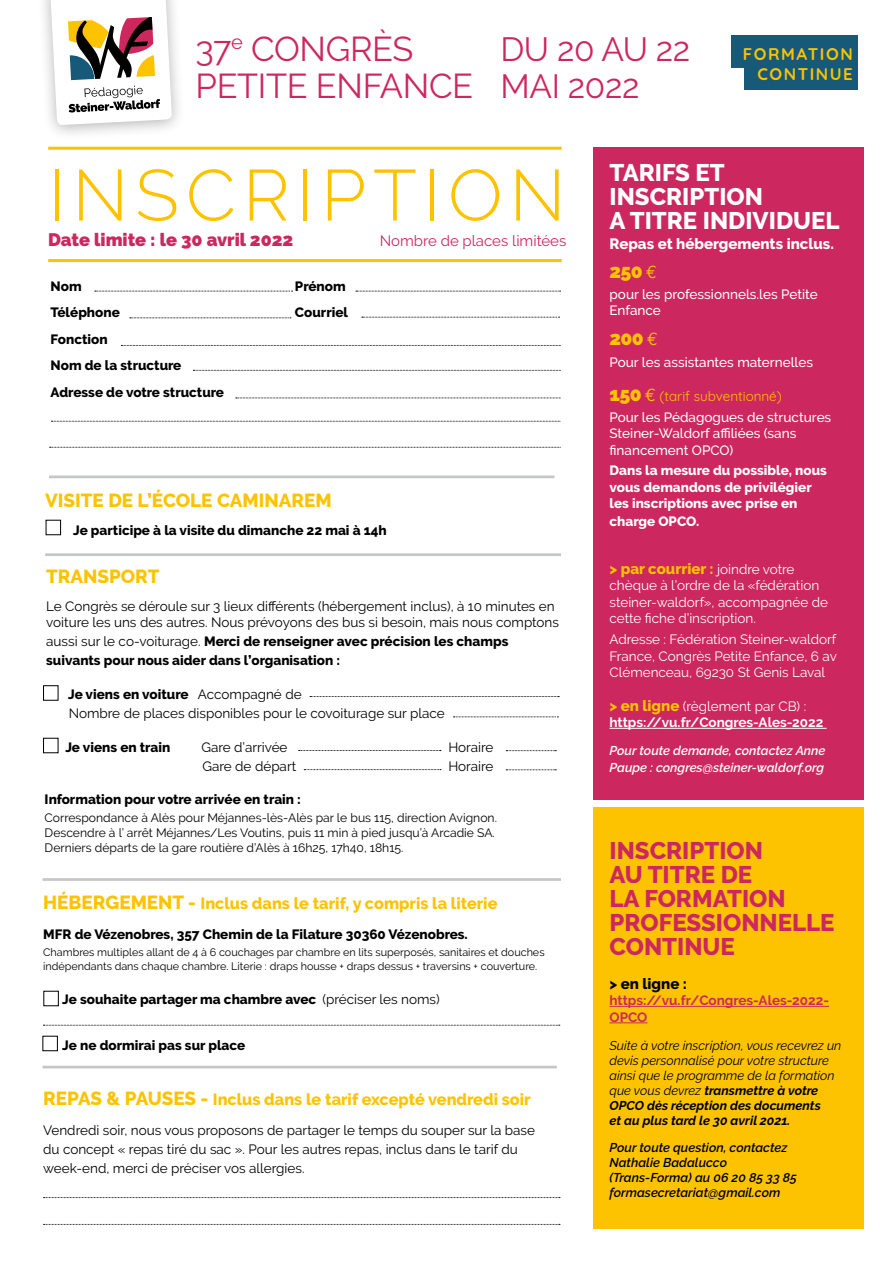
<style>
.page{position:relative;width:893px;height:1263px;background:#fff}
.page>*{position:absolute;margin:0;border:0;box-sizing:border-box;transform-origin:0 0}
.t1{font:300 72px "Raleway";letter-spacing:.1em;color:#fdc300}
.t2{font:34.35px/37.2px "Raleway";letter-spacing:-.01em;color:#cd275f}
.t3{font:33.45px/37.2px "Raleway";letter-spacing:-.01em;color:#cd275f}
.t4{font:800 24px/24px "Raleway";color:#cd275f}
.t5{font:800 24px/24px "Raleway";color:#fff}
.t6{font:900 19.5px "Raleway";letter-spacing:-.03em;color:#fdc300}
.t7{font:800 18.9px "Raleway";color:#fdc300}
.t8{font:900 18px "Raleway";color:#cd275f}
.t9{font:700 16.8px/20.9px "Quicksand";letter-spacing:.09em;color:#fdc300;text-align:right}
.t10{font:800 16.2px "Raleway";color:#fdc300}
.t11{font:800 15px "Raleway";color:#fff}
.t12{font:800 15px "Raleway";color:#fdc300}
.t13{font:15px "Raleway";color:#cd275f}
.t14{font:800 15px "Raleway";color:#000}
.t15{font:13.5px/18.9px "Raleway";color:#000}
.t16{font:800 13.5px/26.5px "Raleway";color:#000}
.t17{font:13.5px/16.5px "Raleway";color:#fff}
.t18{font:500 13.5px/16.5px "Raleway";color:#fff}
.t19{font:800 13.5px/16.5px "Raleway";color:#fff}
.t20{font:700 13.5px/16.5px "Raleway";color:#fff}
.t21{font:700 13.5px/16.5px "Raleway";color:#cd275f}
.t22{font:13.5px "Quicksand";color:#fdc300}
.t23{font:italic 12.75px/15px "Raleway";color:#000}
.t24{font:italic 600 12.75px/15px "Raleway";color:#000}
.t25{font:italic 600 12.75px/16.5px "Raleway";color:#fff}
.t26{font:12.15px/14.9px "Raleway";color:#000}
.t27{font:10.8px/13.5px "Raleway";color:#000}
.s1{font-weight:400}
.s2{font-weight:800}
.s3{font-size:18.9px}
.s4{font-family:"Euro Mono";font-weight:400;font-size:18px}
.s5{font-family:"Raleway";font-weight:900;font-size:19.5px}
.s6{font-family:"Euro Mono";font-size:18px}
.s7{font-weight:400;font-size:13.5px;color:#fff}
.s8{font-weight:800;font-size:15px;color:#fdc300}
.s9{font-weight:700}
</style>
<div class="page">
<div style="left:593px;top:808px;width:270px;height:421px;background:#fdc300"></div>
<div style="left:593px;top:147px;width:270px;height:652px;background:#cd275f"></div>
<hr style="left:609px;top:728px;width:218px;height:1px;background:#fff">
<hr style="left:609px;top:1006px;width:220px;height:1px;background:#cd275f">
<hr style="left:609px;top:1022px;width:38px;height:1px;background:#cd275f">
<hr style="left:48px;top:147px;width:514px;height:3px;background:#fdc300">
<hr style="left:48px;top:259px;width:514px;height:3px;background:#fdc300">
<div style="left:37px;top:0;width:149px;height:141px;background:#000;opacity:.3"></div>
<svg style="left:50px;top:0;width:122px;height:125px"></svg>
<svg style="left:43px;top:1025px;width:517px;height:1px"></svg>
<svg style="left:356px;top:291px;width:205px;height:1px"></svg>
<svg style="left:362px;top:317px;width:198px;height:1px"></svg>
<svg style="left:95px;top:291px;width:198px;height:1px"></svg>
<svg style="left:130px;top:317px;width:161px;height:1px"></svg>
<svg style="left:51px;top:421px;width:510px;height:1px"></svg>
<svg style="left:50px;top:447px;width:511px;height:1px"></svg>
<svg style="left:236px;top:398px;width:325px;height:1px"></svg>
<svg style="left:121px;top:345px;width:440px;height:1px"></svg>
<svg style="left:193px;top:370px;width:368px;height:1px"></svg>
<hr style="left:43px;top:475px;width:511px;height:3px;background:#c5c6c6">
<hr style="left:43px;top:878px;width:521px;height:3px;background:#c5c6c6">
<hr style="left:45px;top:553px;width:522px;height:3px;background:#c5c6c6">
<hr style="left:43px;top:1066px;width:514px;height:2px;background:#c5c6c6">
<div style="left:43px;top:991px;width:16px;height:15px;border:1px solid #000"></div>
<div style="left:46px;top:520px;width:15px;height:15px;border:1px solid #000"></div>
<div style="left:43px;top:1036px;width:15px;height:15px;border:1px solid #000"></div>
<svg style="left:44px;top:1197px;width:516px;height:1px"></svg>
<svg style="left:44px;top:1224px;width:516px;height:1px"></svg>
<div style="left:731px;top:35px;width:162px;height:32px;background:#165978"></div>
<div style="left:745px;top:58px;width:148px;height:32px;background:#165978"></div>
<div style="left:859px;top:0;width:34px;height:125px;background:#fff"></div>
<div style="left:561px;top:269px;width:23px;height:825px;background:#fff"></div>
<div style="left:26px;top:410px;width:23px;height:74px;background:#fff"></div>
<svg style="left:506px;top:750px;width:50px;height:1px"></svg>
<svg style="left:506px;top:769px;width:50px;height:1px"></svg>
<svg style="left:310px;top:696px;width:249px;height:1px"></svg>
<svg style="left:453px;top:716px;width:105px;height:1px"></svg>
<svg style="left:299px;top:750px;width:142px;height:1px"></svg>
<svg style="left:304px;top:769px;width:137px;height:1px"></svg>
<div style="left:43px;top:685px;width:15px;height:16px;border:1px solid #000"></div>
<div style="left:43px;top:738px;width:15px;height:15px;border:1px solid #000"></div>
<h2 class="t2" style="left:196px;top:30px;width:279px">37<sup>e</sup> Congrès petite enfance</h2>
<h3 class="t3" style="left:500px;top:31px;width:192px">Du 20 au 22 mai 2022</h3>
<p class="t9" style="left:743px;top:42px;width:111px">FORMATION<br>CONTINUE</p>
<h1 class="t1" style="left:48px;top:153px;width:519px">INSCRIPTION</h1>
<h3 class="t8" style="left:48px;top:229px;width:247px">Date limite : le 30 avril 2022</h3>
<p class="t13" style="left:380px;top:232px;width:188px">N ombre de places limitées</p>
<p class="t16" style="left:51px;top:273px;width:33px">Nom</p>
<p class="t16" style="left:295px;top:273px;width:52px">Prénom</p>
<p class="t16" style="left:51px;top:299px;width:71px">Téléphone</p>
<p class="t16" style="left:295px;top:299px;width:55px">Courriel</p>
<p class="t16" style="left:51px;top:326px;width:175px">Fonction<br>Nom de la structure<br>Adresse de votre structure</p>
<h3 class="t7" style="left:45px;top:490px;width:288px">visite de l’école Caminarem</h3>
<p class="t16" style="left:73px;top:517px;width:315px">Je participe à la visite du dimanche 22 mai à 14h</p>
<h3 class="t7" style="left:46px;top:566px;width:26px">TRANSPOR</h3>
<h3 class="t7" style="left:148px;top:566px;width:13px">T</h3>
<p class="t15" style="left:46px;top:598px;width:514px;line-height:16.2px">Le Congrès se déroule sur 3 lieux différents (hébergement inclus), à 10 minutes en voiture les uns des autres. Nous prévoyons des bus si besoin, mais nous comptons</p>
<p class="t16" style="left:46px;top:632px;width:464px;line-height:18.9px"><span class="s1">aussi sur le co-voiturage.</span> Merci de renseigner avec précision les champs suivants pour nous aider dans l’organisation :</p>
<p class="t15" style="left:68px;top:685px;width:378px"><span class="s2">Je viens en voiture</span> Accompagné de<br>Nombre de places disponibles pour le covoiturage sur place</p>
<p class="t16" style="left:65px;top:734px;width:107px">Je viens en train</p>
<p class="t15" style="left:201px;top:738px;width:88px">Gare d’arrivée</p>
<p class="t15" style="left:448px;top:738px;width:47px">Horaire</p>
<p class="t15" style="left:202px;top:757px;width:95px">Gare de départ</p>
<p class="t15" style="left:448px;top:757px;width:47px">Horaire</p>
<p class="t16" style="left:45px;top:786px;width:258px">Information pour votre arrivée en train :</p>
<p class="t26" style="left:45px;top:810px;width:454px">Correspondance à Alès pour Méjannes-lès-Alès par le bus 115, direction Avignon.<br>Descendre à l’ arrêt Méjannes/Les Voutins, puis 11 min à pied jusqu’à Arcadie SA.<br>Derniers départs de la gare routière d’Alès à 16h25, 17h40, 18h15.</p>
<p class="t10" style="left:43px;top:894px;width:456px"><span class="s3">Hébergement -</span> Inclus dans le tarif, y compris la literie</p>
<p class="t16" style="left:43px;top:921px;width:11px">MFR</p>
<p class="t16" style="left:75px;top:921px;width:395px">de Vézenobres, 357 Chemin de la Filature 30360 Vézenobres.</p>
<p class="t27" style="left:43px;top:946px;width:503px">Chambres multiples allant de 4 à 6 couchages par chambre en lits superposés, sanitaires et douches indépendants dans chaque chambre. Literie : draps housse + draps dessus + traversins + couverture.</p>
<p class="t16" style="left:62px;top:986px;width:379px">Je souhaite partager ma chambre avec <span class="s1">(préciser les noms)</span></p>
<p class="t16" style="left:62px;top:1031px;width:184px">Je ne dormirai pas sur place</p>
<p class="t10" style="left:43px;top:1090px;width:489px"><span class="s3">Repas &amp; pauses -</span> Inclus dans le tarif excepté vendredi soir</p>
<p class="t15" style="left:43px;top:1121px;width:493px">Vendredi soir, nous vous proposons de partager le temps du souper sur la base du concept « repas tiré du sac ». Pour les autres repas, inclus dans le tarif du week-end, merci de préciser vos allergies.</p>
<h3 class="t5" style="left:609px;top:161px;width:232px">Tarifs et inscription<br>a titre individuel</h3>
<p class="t11" style="left:609px;top:235px;width:226px">Repas et hébergements inclus.</p>
<h3 class="t6" style="left:609px;top:260px;width:49px">250 <span class="s4">E</span></h3>
<p class="t18" style="left:609px;top:286px;width:210px">pour les professionnels.les Petite<br>Enfance</p>
<h3 class="t6" style="left:609px;top:327px;width:50px">200 <span class="s4">E</span></h3>
<p class="t18" style="left:609px;top:354px;width:205px">Pour les assistantes maternelles</p>
<p class="t22" style="left:609px;top:386px;width:174px"><span class="s5">150</span> <span class="s6">E</span> (tarif subventionné)</p>
<p class="t18" style="left:609px;top:409px;width:223px">Pour les Pédagogues de structures<br>Steiner-Waldorf affiliées (sans financement OPCO)</p>
<p class="t19" style="left:609px;top:463px;width:219px">Dans la mesure du possible, nous vous demandons de privilégier les inscriptions avec prise en</p>
<p class="t19" style="left:609px;top:514px;width:60px">charge OPCO</p>
<p class="t19" style="left:696px;top:514px;width:5px">.</p>
<p class="t12" style="left:609px;top:560px;width:187px">&gt; par courrier : <span class="s7">joindre votre</span></p>
<p class="t17" style="left:609px;top:577px;width:220px">chèque à l’ordre de la «fédération steiner-waldorf», accompagnée de cette fiche d’inscription.</p>
<p class="t17" style="left:609px;top:631px;width:229px;text-align:justify">Adresse : Fédération Steiner-waldorf France, Congrès Petite Enfance, 6 av Clémenceau, 69230 St Genis Laval</p>
<p class="t20" style="left:609px;top:698px;width:215px"><span class="s8">&gt; en ligne</span> <span class="s1">(règlement par CB) : </span>https://vu.fr/Congres-Ales-2022</p>
<p class="t25" style="left:609px;top:742px;width:218px">Pour toute demande, contactez Anne<br>Paupe : congres@steiner-waldorf.org</p>
<h3 class="t4" style="left:609px;top:839px;width:227px">inscription<br>au titre de<br>la formation professionnelle continue</h3>
<p class="t14" style="left:609px;top:975px;width:79px">&gt; en ligne :</p>
<p class="t21" style="left:609px;top:992px;width:221px">https://vu.fr/Congres-Ales-2022-<br>OPCO</p>
<p class="t23" style="left:609px;top:1037px;width:233px">Suite à votre inscription, vous recevrez un devis personnalisé pour votre structure ainsi que le programme de la formation que vous devrez <span class="s9">transmettre à votre OPCO dès réception des documents<br>et au plus tard le 30 avril 2021.</span></p>
<p class="t24" style="left:609px;top:1140px;width:189px">Pour toute question, contactez<br>Nathalie Badalucco (Trans-Forma) au 06 20 85 33 85 formasecretariat@gmail.com</p>
</div>
